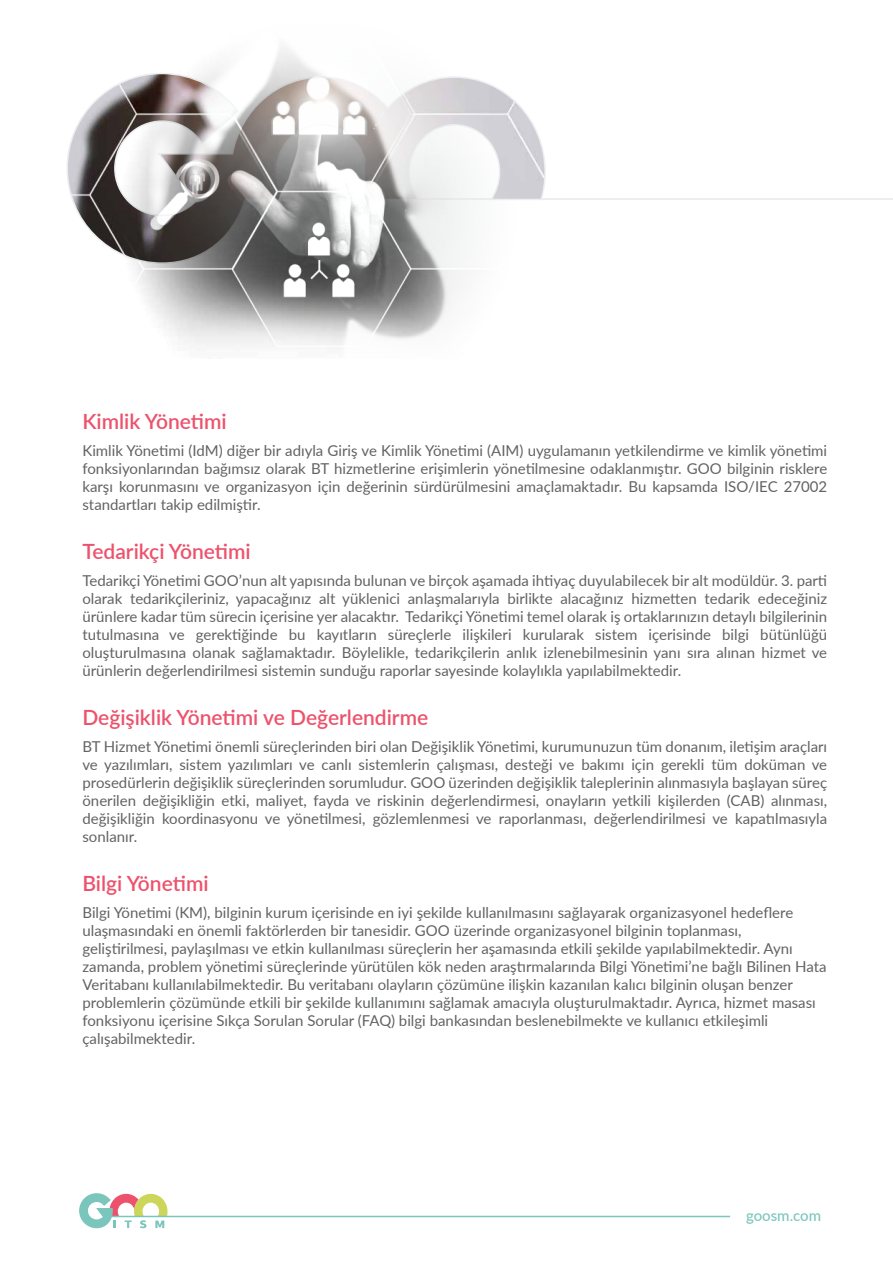
<style>
.page{position:relative;width:893px;height:1263px;background:#fff}
.page>*{position:absolute;margin:0;border:0;box-sizing:border-box;transform-origin:0 0}
.t1{font:600 21px "Lato";color:#ed526c}
.t2{font:15px/18px "Lato";color:#616262;text-align:justify}
.t3{font:500 15px "Lato";color:#7bc6bc}
</style>
<div class="page">
<hr style="left:260px;top:199px;width:633px;height:1px;background:#eceff0">
<svg style="left:66px;top:84px;width:481px;height:169px"></svg>
<img style="left:118px;top:47px;width:398px;height:299px">
<hr style="left:109px;top:1216px;width:621px;height:1px;background:#7bc6bc">
<svg style="left:79px;top:1193px;width:89px;height:35px"></svg>
<h1 class="t1" style="left:82px;top:406px;width:146px">Kimlik Yönetimi</h1>
<p class="t2" style="left:82px;top:441px;width:746px">Kimlik Yönetimi (IdM) diğer bir adıyla Giriş ve Kimlik Yönetimi (AIM) uygulamanın yetkilendirme ve kimlik yönetimi fonksiyonlarından bağımsız olarak BT hizmetlerine erişimlerin yönetilmesine odaklanmıştır. GOO bilginin risklere karşı korunmasını ve organizasyon için değerinin sürdürülmesini amaçlamaktadır. Bu kapsamda ISO/IEC 27002 standartları takip edilmiştir.</p>
<h1 class="t1" style="left:82px;top:536px;width:170px">Tedarikçi Yönetimi</h1>
<p class="t2" style="left:82px;top:571px;width:746px">Tedarikçi Yönetimi GOO’nun alt yapısında bulunan ve birçok aşamada ihtiyaç duyulabilecek bir alt modüldür. 3. parti olarak tedarikçileriniz, yapacağınız alt yüklenici anlaşmalarıyla birlikte alacağınız hizmetten tedarik edeceğiniz ürünlere kadar tüm sürecin içerisine yer alacaktır. Tedarikçi Yönetimi temel olarak iş ortaklarınızın detaylı bilgilerinin tutulmasına ve gerektiğinde bu kayıtların süreçlerle ilişkileri kurularak sistem içerisinde bilgi bütünlüğü oluşturulmasına olanak sağlamaktadır. Böylelikle, tedarikçilerin anlık izlenebilmesinin yanı sıra alınan hizmet ve ürünlerin değerlendirilmesi sistemin sunduğu raporlar sayesinde kolaylıkla yapılabilmektedir.</p>
<h1 class="t1" style="left:82px;top:702px;width:347px">Değişiklik Yönetimi ve Değerlendirme</h1>
<p class="t2" style="left:82px;top:737px;width:746px">BT Hizmet Yönetimi önemli süreçlerinden biri olan Değişiklik Yönetimi, kurumunuzun tüm donanım, iletişim araçları ve yazılımları, sistem yazılımları ve canlı sistemlerin çalışması, desteği ve bakımı için gerekli tüm doküman ve prosedürlerin değişiklik süreçlerinden sorumludur. GOO üzerinden değişiklik taleplerinin alınmasıyla başlayan süreç önerilen değişikliğin etki, maliyet, fayda ve riskinin değerlendirmesi, onayların yetkili kişilerden (CAB) alınması, değişikliğin koordinasyonu ve yönetilmesi, gözlemlenmesi ve raporlanması, değerlendirilmesi ve kapatılmasıyla sonlanır.</p>
<h1 class="t1" style="left:82px;top:868px;width:128px">Bilgi Yönetimi</h1>
<p class="t2" style="left:82px;top:903px;width:746px;text-align:left">Bilgi Yönetimi (KM), bilginin kurum içerisinde en iyi şekilde kullanılmasını sağlayarak organizasyonel hedeflere ulaşmasındaki en önemli faktörlerden bir tanesidir. GOO üzerinde organizasyonel bilginin toplanması, geliştirilmesi, paylaşılması ve etkin kullanılması süreçlerin her aşamasında etkili şekilde yapılabilmektedir. Aynı zamanda, problem yönetimi süreçlerinde yürütülen kök neden araştırmalarında Bilgi Yönetimi’ne bağlı Bilinen Hata Veritabanı kullanılabilmektedir. Bu veritabanı olayların çözümüne ilişkin kazanılan kalıcı bilginin oluşan benzer problemlerin çözümünde etkili bir şekilde kullanımını sağlamak amacıyla oluşturulmaktadır. Ayrıca, hizmet masası fonksiyonu içerisine Sıkça Sorulan Sorular (FAQ) bilgi bankasından beslenebilmekte ve kullanıcı etkileşimli çalışabilmektedir.</p>
<p class="t3" style="left:746px;top:1205px;width:77px">goosm.com</p>
</div>
